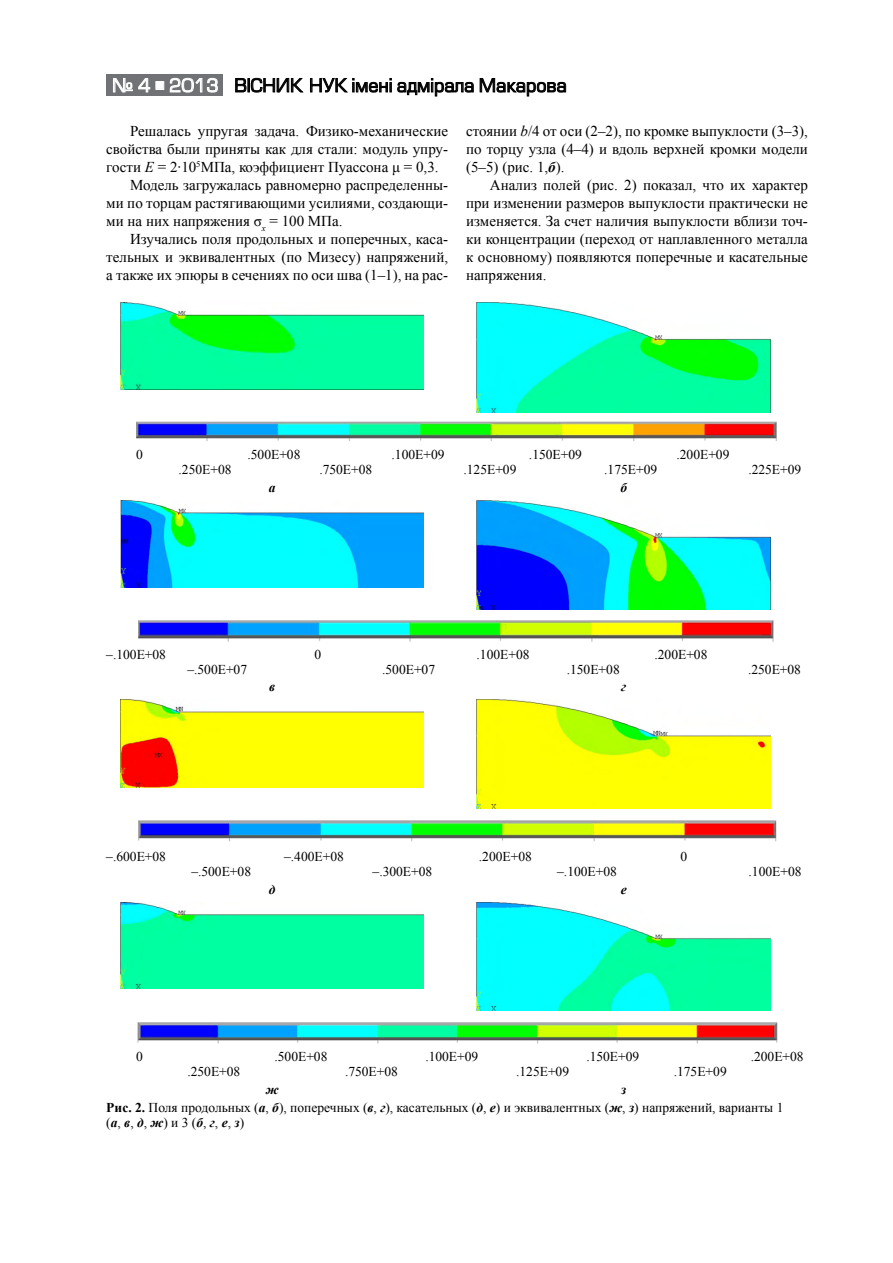
<style>
.page{position:relative;width:893px;height:1263px;background:#fff}
.page>*{position:absolute;margin:0;border:0;box-sizing:border-box;transform-origin:0 0}
.t1{font:18px "Europe";color:#000}
.t2{font:15px/18px "Times New Roman";color:#000;text-align:justify}
.t3{font:13.5px/17.9px "Times New Roman";color:#000}
.t4{font:italic 700 13.5px "Times New Roman";color:#000}
.s1{color:#fff}
.s2{font-style:italic}
.s3{font-weight:700;font-style:italic}
.s4{font-weight:700}
</style>
<div class="page">
<svg style="left:235px;top:77px;width:69px;height:16px"></svg>
<svg style="left:310px;top:78px;width:256px;height:19px"></svg>
<div style="left:106px;top:75px;width:117px;height:21px;background:#717275"></div>
<svg style="left:113px;top:78px;width:38px;height:15px"></svg>
<div style="left:156px;top:81px;width:8px;height:9px;border:1px solid #fff"></div>
<svg style="left:169px;top:77px;width:49px;height:16px"></svg>
<img style="left:120px;top:302px;width:304px;height:88px">
<img style="left:477px;top:302px;width:294px;height:110px">
<img style="left:136px;top:421px;width:641px;height:20px">
<img style="left:120px;top:500px;width:304px;height:87px">
<img style="left:477px;top:500px;width:294px;height:109px">
<img style="left:138px;top:620px;width:636px;height:22px">
<img style="left:120px;top:700px;width:304px;height:87px">
<img style="left:477px;top:700px;width:294px;height:108px">
<img style="left:138px;top:820px;width:639px;height:22px">
<img style="left:120px;top:902px;width:304px;height:87px">
<img style="left:477px;top:902px;width:294px;height:109px">
<img style="left:137px;top:1022px;width:641px;height:22px">
<p class="t1" style="left:112px;top:76px;width:456px"><span class="s1">№ 4</span> <span class="s1">■ 2013</span> ВІСНИК НУК імені адмірала Макарова</p>
<p class="t2" style="left:130px;top:122px;width:319px">Решалась упругая задача. Физико-механические</p>
<p class="t2" style="left:106px;top:140px;width:343px">свойства были приняты как для стали: модуль упру-</p>
<p class="t2" style="left:106px;top:158px;width:334px">гости <span class="s2">Е</span> = 2∙10<sup>5</sup>МПа, коэффициент Пуассона μ = 0,3.</p>
<p class="t2" style="left:130px;top:176px;width:319px">Модель загружалась равномерно распределенны-</p>
<p class="t2" style="left:106px;top:194px;width:343px">ми по торцам растягивающими усилиями, создающи-</p>
<p class="t2" style="left:106px;top:212px;width:238px">ми на них напряжения σ<sub>х</sub> = 100 МПа.</p>
<p class="t2" style="left:130px;top:230px;width:319px">Изучались поля продольных и поперечных, каса-</p>
<p class="t2" style="left:106px;top:248px;width:343px">тельных и эквивалентных (по Мизесу) напряжений,</p>
<p class="t2" style="left:106px;top:266px;width:343px">а также их эпюры в сечениях по оси шва (1–1), на рас-</p>
<p class="t2" style="left:466px;top:122px;width:343px">стоянии <span class="s2">b</span>/4 от оси (2–2), по кромке выпуклости (3–3), по торцу узла (4–4) и вдоль верхней кромки модели (5–5) (рис. 1,<span class="s3">б</span>).</p>
<p class="t2" style="left:466px;top:176px;width:343px;text-indent:24px">Анализ полей (рис. 2) показал, что их характер при изменении размеров выпуклости практически не изменяется. За счет наличия выпуклости вблизи точ&shy;ки концентрации (переход от наплавленного металла к основному) появляются поперечные и касательные напряжения.</p>
<p class="t3" style="left:136px;top:446px;width:8px">0</p>
<p class="t3" style="left:247px;top:446px;width:54px">.500Е+08</p>
<p class="t3" style="left:392px;top:446px;width:54px">.100Е+09</p>
<p class="t3" style="left:529px;top:446px;width:54px">.150Е+09</p>
<p class="t3" style="left:676px;top:446px;width:54px">.200Е+09</p>
<p class="t3" style="left:179px;top:461px;width:54px">.250Е+08</p>
<p class="t3" style="left:319px;top:461px;width:54px">.750Е+08</p>
<p class="t3" style="left:463px;top:461px;width:54px">.125Е+09</p>
<p class="t3" style="left:604px;top:461px;width:54px">.175Е+09</p>
<p class="t3" style="left:748px;top:461px;width:54px">.225Е+09</p>
<p class="t4" style="left:269px;top:478px;width:8px">а</p>
<p class="t4" style="left:620px;top:478px;width:8px">б</p>
<p class="t3" style="left:106px;top:645px;width:61px">–.100Е+08</p>
<p class="t3" style="left:315px;top:645px;width:8px">0</p>
<p class="t3" style="left:477px;top:645px;width:54px">.100Е+08</p>
<p class="t3" style="left:654px;top:645px;width:54px">.200Е+08</p>
<p class="t3" style="left:187px;top:660px;width:61px">–.500Е+07</p>
<p class="t3" style="left:382px;top:660px;width:54px">.500Е+07</p>
<p class="t3" style="left:567px;top:660px;width:54px">.150Е+08</p>
<p class="t3" style="left:748px;top:660px;width:54px">.250Е+08</p>
<p class="t4" style="left:269px;top:677px;width:8px">в</p>
<p class="t4" style="left:621px;top:677px;width:6px">г</p>
<p class="t3" style="left:106px;top:847px;width:61px">–.600Е+08</p>
<p class="t3" style="left:284px;top:847px;width:61px">–.400Е+08</p>
<p class="t3" style="left:479px;top:847px;width:54px">.200Е+08</p>
<p class="t3" style="left:680px;top:847px;width:8px">0</p>
<p class="t3" style="left:191px;top:862px;width:61px">–.500Е+08</p>
<p class="t3" style="left:373px;top:862px;width:61px">–.300Е+08</p>
<p class="t3" style="left:557px;top:862px;width:61px">–.100Е+08</p>
<p class="t3" style="left:749px;top:862px;width:54px">.100Е+08</p>
<p class="t4" style="left:269px;top:880px;width:8px">д</p>
<p class="t4" style="left:621px;top:880px;width:7px">е</p>
<p class="t3" style="left:136px;top:1047px;width:8px">0</p>
<p class="t3" style="left:274px;top:1047px;width:54px">.500Е+08</p>
<p class="t3" style="left:425px;top:1047px;width:54px">.100Е+09</p>
<p class="t3" style="left:586px;top:1047px;width:54px">.150Е+09</p>
<p class="t3" style="left:751px;top:1047px;width:54px">.200Е+08</p>
<p class="t3" style="left:187px;top:1062px;width:54px">.250Е+08</p>
<p class="t3" style="left:345px;top:1062px;width:54px">.750Е+08</p>
<p class="t3" style="left:516px;top:1062px;width:54px">.125Е+09</p>
<p class="t3" style="left:674px;top:1062px;width:54px">.175Е+09</p>
<p class="t4" style="left:266px;top:1080px;width:14px">ж</p>
<p class="t3" style="left:106px;top:1080px;width:679px;text-indent:515px"><span class="s3">з<br></span><span class="s4">Рис. 2.</span> Поля продольных (<span class="s3">а</span>, <span class="s3">б</span>), поперечных (<span class="s3">в</span>, <span class="s3">г</span>), касательных (<span class="s3">д</span>, <span class="s3">е</span>) и эквивалентных (<span class="s3">ж</span>, <span class="s3">з</span>) напряжений, варианты 1</p>
<p class="t3" style="left:106px;top:1113px;width:139px">(<span class="s3">а</span>, <span class="s3">в</span>, <span class="s3">д</span>, <span class="s3">ж</span>) и 3 (<span class="s3">б</span>, <span class="s3">г</span>, <span class="s3">е</span>, <span class="s3">з</span>)</p>
</div>
